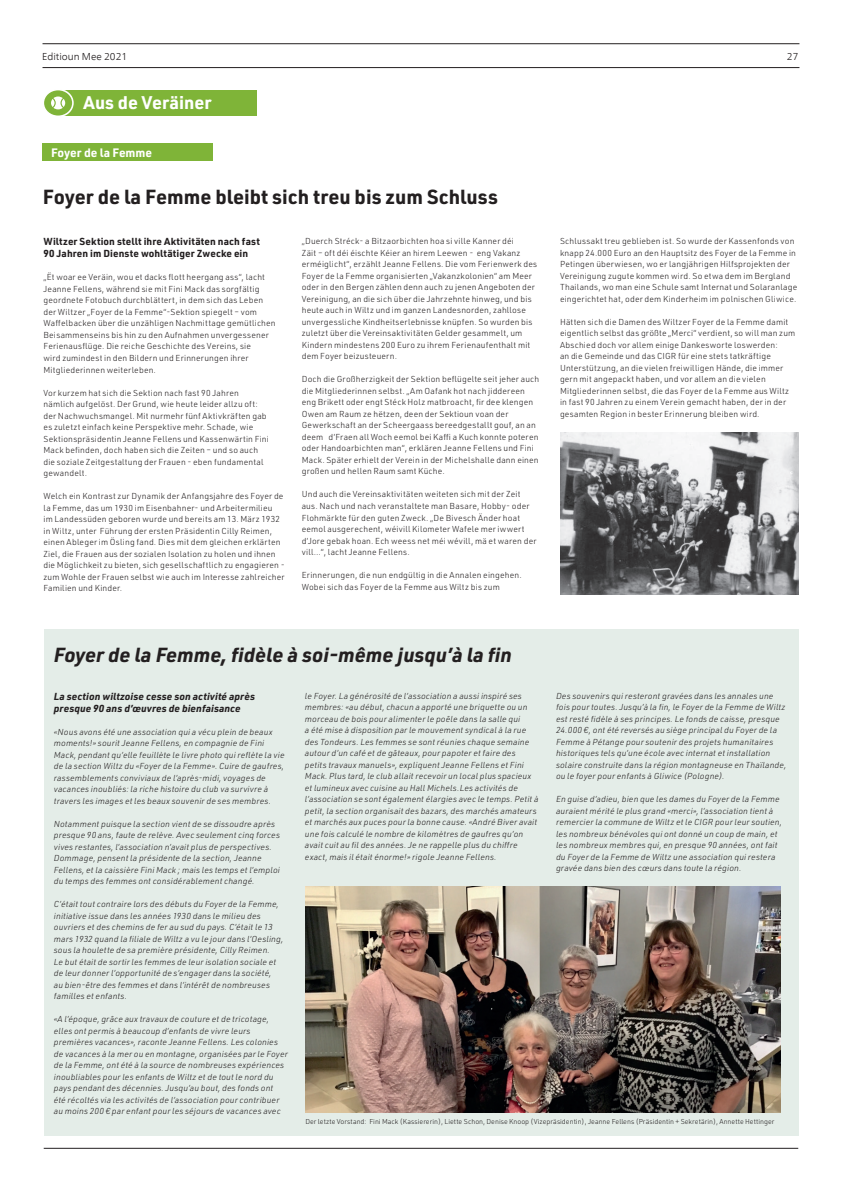
<style>
.page{position:relative;width:842px;height:1191px;background:#fff}
.page>*{position:absolute;margin:0;border:0;box-sizing:border-box;transform-origin:0 0}
.t1{font:italic 700 20px "URWDIN";color:#231f20}
.t2{font:700 20px "URWDIN";color:#231f20}
.t3{font:700 18px "URWDIN";color:#fff}
.t4{font:700 12px "URWDIN";color:#fff}
.t5{font:700 10px/12px "URWDIN";letter-spacing:.015em;color:#231f20}
.t6{font:italic 700 10px/12px "URWDIN";letter-spacing:.005em;color:#231f20}
.t7{font:300 10px "Frutiger Neue LT Com";color:#231f20}
.t8{font:300 8.5px/11.5px "URWDIN";letter-spacing:.015em;color:#231f20}
.t9{font:italic 300 8.5px/11.5px "URWDIN";letter-spacing:.015em;color:#231f20}
.t10{font:300 7px "URWDIN";color:#231f20}
</style>
<div class="page">
<hr style="left:44px;top:1148px;width:754px;height:1px;background:#231f20">
<hr style="left:43px;top:44px;width:756px;height:1px;background:#231f20">
<hr style="left:43px;top:67px;width:756px;height:1px;background:#231f20">
<div style="left:44px;top:629px;width:755px;height:506px;background:#e4ede8"></div>
<div style="left:43px;top:144px;width:170px;height:17px;background:#7fb438"></div>
<div style="left:58px;top:90px;width:199px;height:26px;background:#7fb438"></div>
<div style="left:43px;top:90px;width:30px;height:26px;background:#7fb438;border-radius:50%"></div>
<div style="left:43px;top:89px;width:31px;height:28px;border:2px solid #fff;border-radius:50%"></div>
<svg style="left:51px;top:96px;width:14px;height:13px"></svg>
<img style="left:560px;top:432px;width:239px;height:162px">
<img style="left:305px;top:886px;width:475px;height:226px">
<p class="t7" style="left:42px;top:50px;width:87px">Editioun Mee 2021</p>
<p class="t7" style="left:787px;top:50px;width:13px">27</p>
<h2 class="t3" style="left:84px;top:91px;width:130px">Aus de Veräiner</h2>
<h3 class="t4" style="left:51px;top:144px;width:103px">Foyer de la Femme</h3>
<h1 class="t2" style="left:43px;top:183px;width:457px">Foyer de la Femme bleibt sich treu bis zum Schluss</h1>
<p class="t5" style="left:44px;top:235px;width:218px">Wiltzer Sektion stellt ihre Aktivitäten nach fast<br>90 Jahren im Dienste wohltätiger Zwecke ein</p>
<p class="t8" style="left:44px;top:271px;width:234px">„Ët woar ee Veräin, wou et dacks flott heergang ass“, lacht Jeanne Fellens, während sie mit Fini Mack das sorgfältig geordnete Fotobuch durchblättert, in dem sich das Leben der Wiltzer „Foyer de la Femme“-Sektion spiegelt – vom Waffelbacken über die unzähligen Nachmittage gemütlichen Beisammenseins bis hin zu den Aufnahmen unvergessener Ferienausflüge. Die reiche Geschichte des Vereins, sie<br>wird zumindest in den Bildern und Erinnerungen ihrer Mitgliederinnen weiterleben.</p>
<p class="t8" style="left:44px;top:386px;width:227px">Vor kurzem hat sich die Sektion nach fast 90 Jahren nämlich aufgelöst. Der Grund, wie heute leider allzu oft: der Nachwuchsmangel. Mit nurmehr fünf Aktivkräften gab es zuletzt einfach keine Perspektive mehr. Schade, wie Sektionspräsidentin Jeanne Fellens und Kassenwärtin Fini Mack befinden, doch haben sich die Zeiten – und so auch die soziale Zeitgestaltung der Frauen - eben fundamental gewandelt.</p>
<p class="t8" style="left:44px;top:490px;width:243px">Welch ein Kontrast zur Dynamik der Anfangsjahre des Foyer de la Femme, das um 1930 im Eisenbahner- und Arbeitermilieu<br>im Landessüden geboren wurde und bereits am 13. März 1932 in Wiltz, unter Führung der ersten Präsidentin Cilly Reimen, einen Ableger im Ösling fand. Dies mit dem gleichen erklärten Ziel, die Frauen aus der sozialen Isolation zu holen und ihnen die Möglichkeit zu bieten, sich gesellschaftlich zu engagieren - zum Wohle der Frauen selbst wie auch im Interesse zahlreicher Familien und Kinder.</p>
<p class="t8" style="left:302px;top:235px;width:237px">„Duerch Stréck- a Bitzaorbichten hoa si ville Kanner déi<br>Zäit – oft déi éischte Kéier an hirem Leewen - eng Vakanz erméiglicht“, erzählt Jeanne Fellens. Die vom Ferienwerk des Foyer de la Femme organisierten „Vakanzkolonien“ am Meer oder in den Bergen zählen denn auch zu jenen Angeboten der Vereinigung, an die sich über die Jahrzehnte hinweg, und bis heute auch in Wiltz und im ganzen Landesnorden, zahllose unvergessliche Kindheitserlebnisse knüpfen. So wurden bis zuletzt über die Vereinsaktivitäten Gelder gesammelt, um Kindern mindestens 200 Euro zu ihrem Ferienaufenthalt mit dem Foyer beizusteuern.</p>
<p class="t8" style="left:302px;top:373px;width:239px">Doch die Großherzigkeit der Sektion beflügelte seit jeher auch die Mitgliederinnen selbst. „Am Oafank hot nach jiddereen eng Brikett oder engt Stéck Holz matbroacht, fir dee klengen Owen am Raum ze hëtzen, deen der Sektioun voan der Gewerkschaft an der Scheergaass bereedgestallt gouf, an an deem d’Fraen all Woch eemol bei Kaffi a Kuch konnte poteren oder Handoarbichten man“, erklären Jeanne Fellens und Fini Mack. Später erhielt der Verein in der Michelshalle dann einen großen und hellen Raum samt Küche.</p>
<p class="t8" style="left:302px;top:488px;width:236px">Und auch die Vereinsaktivitäten weiteten sich mit der Zeit aus. Nach und nach veranstaltete man Basare, Hobby- oder Flohmärkte für den guten Zweck. „De Bivesch Änder hoat eemol ausgerechent, wéivill Kilometer Wafele mer iwwert d’Jore gebak hoan. Ech weess net méi wévill, mä et waren der vill…“, lacht Jeanne Fellens.</p>
<p class="t8" style="left:302px;top:569px;width:221px">Erinnerungen, die nun endgültig in die Annalen eingehen.<br>Wobei sich das Foyer de la Femme aus Wiltz bis zum</p>
<p class="t8" style="left:560px;top:235px;width:239px">Schlussakt treu geblieben ist. So wurde der Kassenfonds von knapp 24.000 Euro an den Hauptsitz des Foyer de la Femme in Petingen überwiesen, wo er langjährigen Hilfsprojekten der Vereinigung zugute kommen wird. So etwa dem im Bergland Thailands, wo man eine Schule samt Internat und Solaranlage eingerichtet hat, oder dem Kinderheim im polnischen Gliwice.</p>
<p class="t8" style="left:560px;top:316px;width:237px">Hätten sich die Damen des Wiltzer Foyer de la Femme damit eigentlich selbst das größte „Merci“ verdient, so will man zum Abschied doch vor allem einige Dankesworte loswerden:<br>an die Gemeinde und das CIGR für eine stets tatkräftige Unterstützung, an die vielen freiwilligen Hände, die immer gern mit angepackt haben, und vor allem an die vielen Mitgliederinnen selbst, die das Foyer de la Femme aus Wiltz in fast 90 Jahren zu einem Verein gemacht haben, der in der gesamten Region in bester Erinnerung bleiben wird.</p>
<h1 class="t1" style="left:54px;top:640px;width:460px">Foyer de la Femme, fidèle à soi-même jusqu’à la fin</h1>
<p class="t6" style="left:54px;top:690px;width:203px">La section wiltzoise cesse son activité après presque 90 ans d’œuvres de bienfaisance</p>
<p class="t9" style="left:54px;top:725px;width:232px">«Nous avons été une association qui a vécu plein de beaux moments!» sourit Jeanne Fellens, en compagnie de Fini Mack, pendant qu’elle feuillète le livre photo qui reflète la vie de la section Wiltz du «Foyer de la Femme». Cuire de gaufres, rassemblements conviviaux de l’après-midi, voyages de vacances inoubliés: la riche histoire du club va survivre à travers les images et les beaux souvenir de ses membres.</p>
<p class="t9" style="left:54px;top:817px;width:228px">Notamment puisque la section vient de se dissoudre après presque 90 ans, faute de relève. Avec seulement cinq forces vives restantes, l’association n’avait plus de perspectives.<br>Dommage, pensent la présidente de la section, Jeanne Fellens, et la caissière Fini Mack ; mais les temps et l’emploi du temps des femmes ont considérablement changé.</p>
<p class="t9" style="left:54px;top:898px;width:231px">C’était tout contraire lors des débuts du Foyer de la Femme, initiative issue dans les années 1930 dans le milieu des ouvriers et des chemins de fer au sud du pays. C’était le 13 mars 1932 quand la filiale de Wiltz a vu le jour dans l’Oesling, sous la houlette de sa première présidente, Cilly Reimen.<br>Le but était de sortir les femmes de leur isolation sociale et de leur donner l’opportunité de s’engager dans la société,<br>au bien-être des femmes et dans l’intérêt de nombreuses familles et enfants.</p>
<p class="t9" style="left:54px;top:1013px;width:236px">«A l’époque, grâce aux travaux de couture et de tricotage, elles ont permis à beaucoup d’enfants de vivre leurs premières vacances», raconte Jeanne Fellens. Les colonies de vacances à la mer ou en montagne, organisées par le Foyer de la Femme, ont été à la source de nombreuses expériences inoubliables pour les enfants de Wiltz et de tout le nord du pays pendant des décennies. Jusqu’au bout, des fonds ont<br>été récoltés via les activités de l’association pour contribuer au moins 200 € par enfant pour les séjours de vacances avec</p>
<p class="t9" style="left:305px;top:689px;width:235px">le Foyer. La générosité de l’association a aussi inspiré ses membres: «au début, chacun a apporté une briquette ou un morceau de bois pour alimenter le poêle dans la salle qui<br>a été mise à disposition par le mouvement syndical à la rue des Tondeurs. Les femmes se sont réunies chaque semaine autour d’un café et de gâteaux, pour papoter et faire des petits travaux manuels», expliquent Jeanne Fellens et Fini Mack. Plus tard, le club allait recevoir un local plus spacieux et lumineux avec cuisine au Hall Michels.Les activités de l’association se sont également élargies avec le temps. Petit à petit, la section organisait des bazars, des marchés amateurs et marchés aux puces pour la bonne cause. «André Biver avait une fois calculé le nombre de kilomètres de gaufres qu’on avait cuit au fil des années. Je ne rappelle plus du chiffre exact, mais il était énorme!» rigole Jeanne Fellens.</p>
<p class="t9" style="left:556px;top:689px;width:232px">Des souvenirs qui resteront gravées dans les annales une fois pour toutes. Jusqu’à la fin, le Foyer de la Femme de Wiltz est resté fidèle à ses principes. Le fonds de caisse, presque 24.000 €, ont été reversés au siège principal du Foyer de la Femme à Pétange pour soutenir des projets humanitaires historiques tels qu’une école avec internat et installation solaire construite dans la région montagneuse en Thaïlande, ou le foyer pour enfants à Gliwice (Pologne).</p>
<p class="t9" style="left:556px;top:793px;width:228px">En guise d’adieu, bien que les dames du Foyer de la Femme auraient mérité le plus grand «merci», l’association tient à remercier la commune de Wiltz et le CIGR pour leur soutien, les nombreux bénévoles qui ont donné un coup de main, et les nombreux membres qui, en presque 90 années, ont fait du Foyer de la Femme de Wiltz une association qui restera gravée dans bien des cœurs dans toute la région.</p>
<p class="t10" style="left:305px;top:1117px;width:470px">Der letzte Vorstand: Fini Mack (Kassiererin), Liette Schon, Denise Knoop (Vizepräsidentin), Jeanne Fellens (Präsidentin + Sekretärin), Annette Hettinger</p>
</div>
